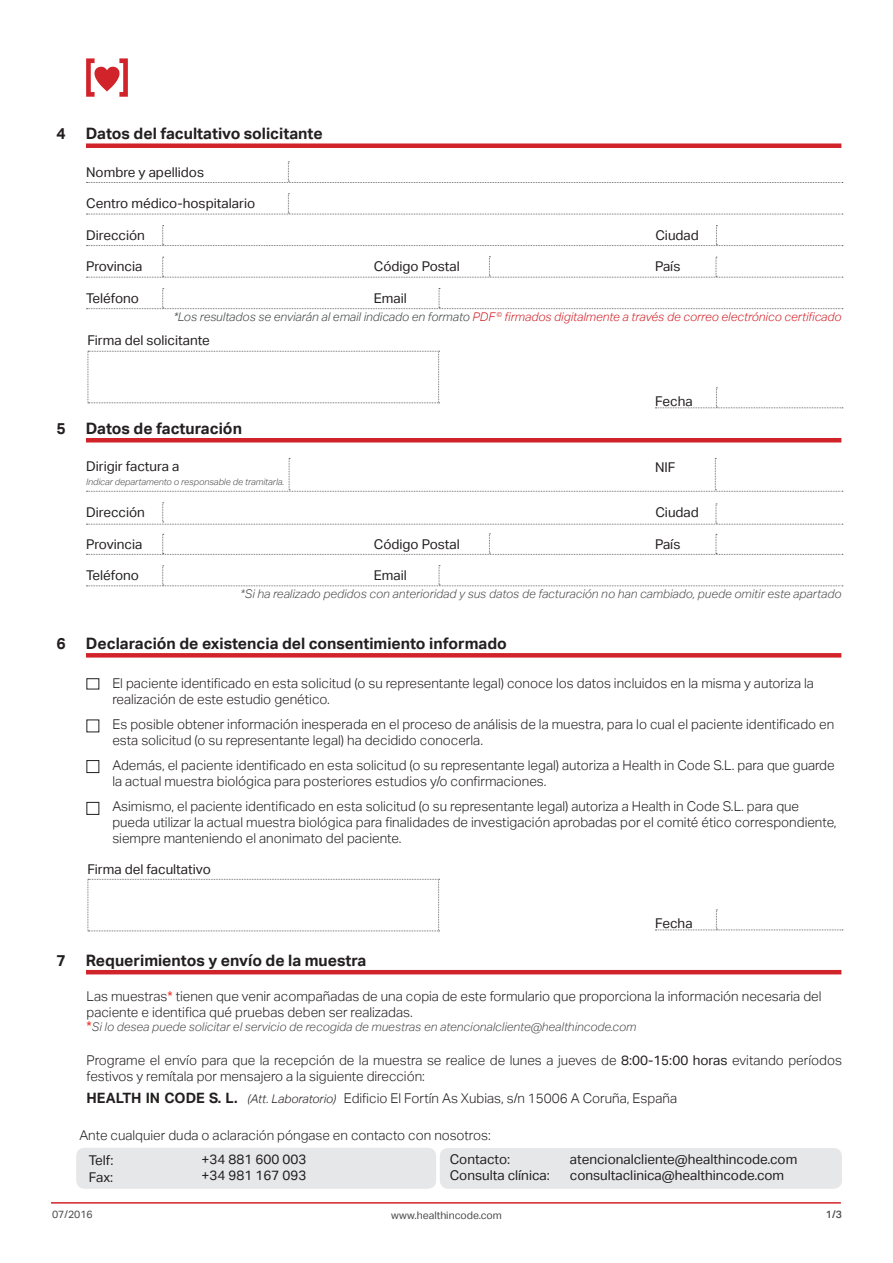
<style>
.page{position:relative;width:893px;height:1263px;background:#fff}
.page>*{position:absolute;margin:0;border:0;box-sizing:border-box;transform-origin:0 0}
.Títulos_2{font:700 15.75px "Aktiv Grotesk";color:#231f20}
.Títulos{font:700 15.75px "Aktiv Grotesk";color:#231f20}
.Estilo_de_párrafo_1{font:700 14.25px "Aktiv Grotesk";color:#231f20}
.Estilo_de_párrafo_1-2{font:300 13.5px/16.2px "Aktiv Grotesk";color:#231f20}
.Estilo_de_párrafo_1-3{font:13.5px/16.2px "Aktiv Grotesk";color:#231f20}
.Títulos-2{font:300 13.5px "Aktiv Grotesk";color:#231f20}
.pequeño{font:italic 300 12px "Aktiv Grotesk";color:#4b4c4d}
.pequeño-2{font:italic 300 12px "Aktiv Grotesk";color:#d1232a}
.t1{font:10.5px "Aktiv Grotesk";color:#4b4c4d}
.pequeño-3{font:500 10.5px "Aktiv Grotesk";color:#4b4c4d}
.pequeño-4{font:italic 300 9px "Aktiv Grotesk";color:#4b4c4d}
.s1{color:#414445}
.s2{font-weight:400;color:#ee2e22}
.s3{font-weight:400;font-style:normal;font-size:13.5px;color:#ee2e22}
.s4{font-weight:400}
.s5{font-style:italic;font-size:12px}
</style>
<div class="page">
<hr style="left:51px;top:1202px;width:790px;height:1px;background:#d1232a">
<svg style="left:86px;top:58px;width:42px;height:39px"></svg>
<div style="left:86px;top:143px;width:755px;height:5px;background:#d1232a"></div>
<svg style="left:87px;top:162px;width:756px;height:21px"></svg>
<svg style="left:87px;top:193px;width:756px;height:22px"></svg>
<svg style="left:87px;top:288px;width:756px;height:21px"></svg>
<svg style="left:87px;top:225px;width:756px;height:21px"></svg>
<svg style="left:87px;top:256px;width:756px;height:22px"></svg>
<svg style="left:655px;top:387px;width:188px;height:21px"></svg>
<hr style="left:86px;top:438px;width:755px;height:4px;background:#d1232a">
<svg style="left:87px;top:458px;width:756px;height:34px"></svg>
<svg style="left:87px;top:565px;width:756px;height:21px"></svg>
<svg style="left:87px;top:534px;width:756px;height:21px"></svg>
<svg style="left:87px;top:502px;width:756px;height:23px"></svg>
<hr style="left:86px;top:970px;width:755px;height:4px;background:#d1232a">
<svg style="left:86px;top:653px;width:755px;height:4px;background:#d1272d"></svg>
<svg style="left:88px;top:879px;width:352px;height:52px"></svg>
<svg style="left:655px;top:909px;width:188px;height:21px"></svg>
<div style="left:86px;top:678px;width:13px;height:11px;border:1px solid #231f20"></div>
<div style="left:86px;top:760px;width:13px;height:13px;border:1px solid #231f20"></div>
<div style="left:86px;top:802px;width:13px;height:13px;border:1px solid #231f20"></div>
<div style="left:76px;top:1148px;width:360px;height:41px;background:#e6e7e9;border-radius:9px"></div>
<div style="left:440px;top:1148px;width:402px;height:41px;background:#e6e7e9;border-radius:9px"></div>
<svg style="left:88px;top:351px;width:352px;height:52px"></svg>
<p class="Títulos" style="left:56px;top:125px;width:11px">4</p>
<p class="Títulos_2" style="left:86px;top:125px;width:238px">Datos del facultativo solicitante</p>
<p class="Estilo_de_párrafo_1-3" style="left:86px;top:164px;width:119px">Nombre y apellidos</p>
<p class="Estilo_de_párrafo_1-3" style="left:86px;top:196px;width:171px">Centro médico-hospitalario</p>
<p class="Estilo_de_párrafo_1-3" style="left:86px;top:227px;width:60px">Dirección</p>
<p class="Estilo_de_párrafo_1-3" style="left:86px;top:259px;width:58px">Provincia</p>
<p class="Estilo_de_párrafo_1-3" style="left:86px;top:290px;width:54px">Teléfono</p>
<p class="Estilo_de_párrafo_1-3" style="left:374px;top:259px;width:88px">Código Postal</p>
<p class="Estilo_de_párrafo_1-3" style="left:374px;top:290px;width:34px">Email</p>
<p class="Estilo_de_párrafo_1-3" style="left:655px;top:227px;width:45px">Ciudad</p>
<p class="Estilo_de_párrafo_1-3" style="left:655px;top:259px;width:27px">País</p>
<p class="pequeño-2" style="left:173px;top:310px;width:670px"><span class="s1">*Los resultados se enviarán al email indicado en formato</span> PDF <sup>©</sup> firmados digitalmente a través de correo electrónico certificado</p>
<p class="Estilo_de_párrafo_1-3" style="left:88px;top:332px;width:124px">Firma del solicitante</p>
<p class="Estilo_de_párrafo_1-3" style="left:655px;top:393px;width:39px">Fecha</p>
<p class="Títulos" style="left:56px;top:419px;width:11px">5</p>
<p class="Títulos_2" style="left:86px;top:419px;width:158px">Datos de facturación</p>
<p class="Estilo_de_párrafo_1-3" style="left:86px;top:459px;width:95px">Dirigir factura a</p>
<p class="Estilo_de_párrafo_1-3" style="left:655px;top:460px;width:22px">NIF</p>
<p class="Estilo_de_párrafo_1-3" style="left:86px;top:504px;width:60px">Dirección</p>
<p class="Estilo_de_párrafo_1-3" style="left:86px;top:536px;width:58px">Provincia</p>
<p class="Estilo_de_párrafo_1-3" style="left:86px;top:567px;width:54px">Teléfono</p>
<p class="pequeño-4" style="left:86px;top:477px;width:200px">Indicar departamento o responsable de tramitarla.</p>
<p class="Estilo_de_párrafo_1-3" style="left:655px;top:504px;width:45px">Ciudad</p>
<p class="Estilo_de_párrafo_1-3" style="left:655px;top:536px;width:27px">País</p>
<p class="Estilo_de_párrafo_1-3" style="left:374px;top:536px;width:88px">Código Postal</p>
<p class="Estilo_de_párrafo_1-3" style="left:374px;top:567px;width:34px">Email</p>
<p class="pequeño" style="left:240px;top:587px;width:603px">*Si ha realizado pedidos con anterioridad y sus datos de facturación no han cambiado, puede omitir este apartado</p>
<p class="Títulos" style="left:56px;top:634px;width:11px">6</p>
<p class="Títulos_2" style="left:86px;top:634px;width:422px">Declaración de existencia del consentimiento informado</p>
<p class="Estilo_de_párrafo_1-2" style="left:112px;top:675px;width:703px">El paciente identificado en esta solicitud (o su representante legal) conoce los datos incluidos en la misma y autoriza la realización de este estudio genético.</p>
<p class="Estilo_de_párrafo_1-2" style="left:112px;top:716px;width:723px">Es posible obtener información inesperada en el proceso de análisis de la muestra, para lo cual el paciente identificado en esta solicitud (o su representante legal) ha decidido conocerla.</p>
<p class="Estilo_de_párrafo_1-2" style="left:112px;top:757px;width:724px">Además, el paciente identificado en esta solicitud (o su representante legal) autoriza a Health in Code S.L. para que guarde la actual muestra biológica para posteriores estudios y/o confirmaciones.</p>
<p class="Estilo_de_párrafo_1-2" style="left:112px;top:798px;width:726px">Asimismo, el paciente identificado en esta solicitud (o su representante legal) autoriza a Health in Code S.L. para que pueda utilizar la actual muestra biológica para finalidades de investigación aprobadas por el comité ético correspondiente, siempre manteniendo el anonimato del paciente.</p>
<p class="Estilo_de_párrafo_1-3" style="left:88px;top:861px;width:125px">Firma del facultativo</p>
<p class="Estilo_de_párrafo_1-3" style="left:655px;top:915px;width:39px">Fecha</p>
<p class="Títulos" style="left:56px;top:951px;width:11px">7</p>
<p class="Títulos_2" style="left:86px;top:951px;width:282px">Requerimientos y envío de la muestra</p>
<p class="Estilo_de_párrafo_1-2" style="left:87px;top:988px;width:737px">Las muestras<span class="s2">*</span> tienen que venir acompañadas de una copia de este formulario que proporciona la información necesaria del paciente e identifica qué pruebas deben ser realizadas.</p>
<p class="pequeño" style="left:87px;top:1020px;width:551px"><span class="s3">*</span>Si lo desea puede solicitar el servicio de recogida de muestras en atencionalcliente@healthincode.com</p>
<p class="Estilo_de_párrafo_1-2" style="left:87px;top:1052px;width:757px">Programe el envío para que la recepción de la muestra se realice de lunes a jueves de <span class="s4">8:00-15:00 horas</span> evitando períodos festivos y remítala por mensajero a la siguiente dirección:</p>
<p class="Estilo_de_párrafo_1" style="left:87px;top:1090px;width:153px">HEALTH IN CODE S. L.</p>
<p class="Títulos-2" style="left:248px;top:1090px;width:431px"><span class="s5">(Att. Laboratorio)</span> Edificio El Fortín As Xubias, s/n 15006 A Coruña, España</p>
<p class="Estilo_de_párrafo_1-2" style="left:79px;top:1127px;width:413px">Ante cualquier duda o aclaración póngase en contacto con nosotros:</p>
<p class="Estilo_de_párrafo_1-3" style="left:201px;top:1151px;width:106px">+34 881 600 003 +34 981 167 093</p>
<p class="Estilo_de_párrafo_1-3" style="left:450px;top:1151px;width:102px">Contacto:<br>Consulta clínica:</p>
<p class="Estilo_de_párrafo_1-3" style="left:570px;top:1151px;width:229px">atencionalcliente@healthincode.com consultaclinica@healthincode.com</p>
<p class="Estilo_de_párrafo_1-3" style="left:89px;top:1152px;width:26px">Telf:<br>Fax:</p>
<p class="t1" style="left:52px;top:1209px;width:42px">07/2016</p>
<p class="t1" style="left:391px;top:1209px;width:112px">www.healthincode.com</p>
<p class="pequeño-3" style="left:826px;top:1209px;width:18px">1/3</p>
</div>
